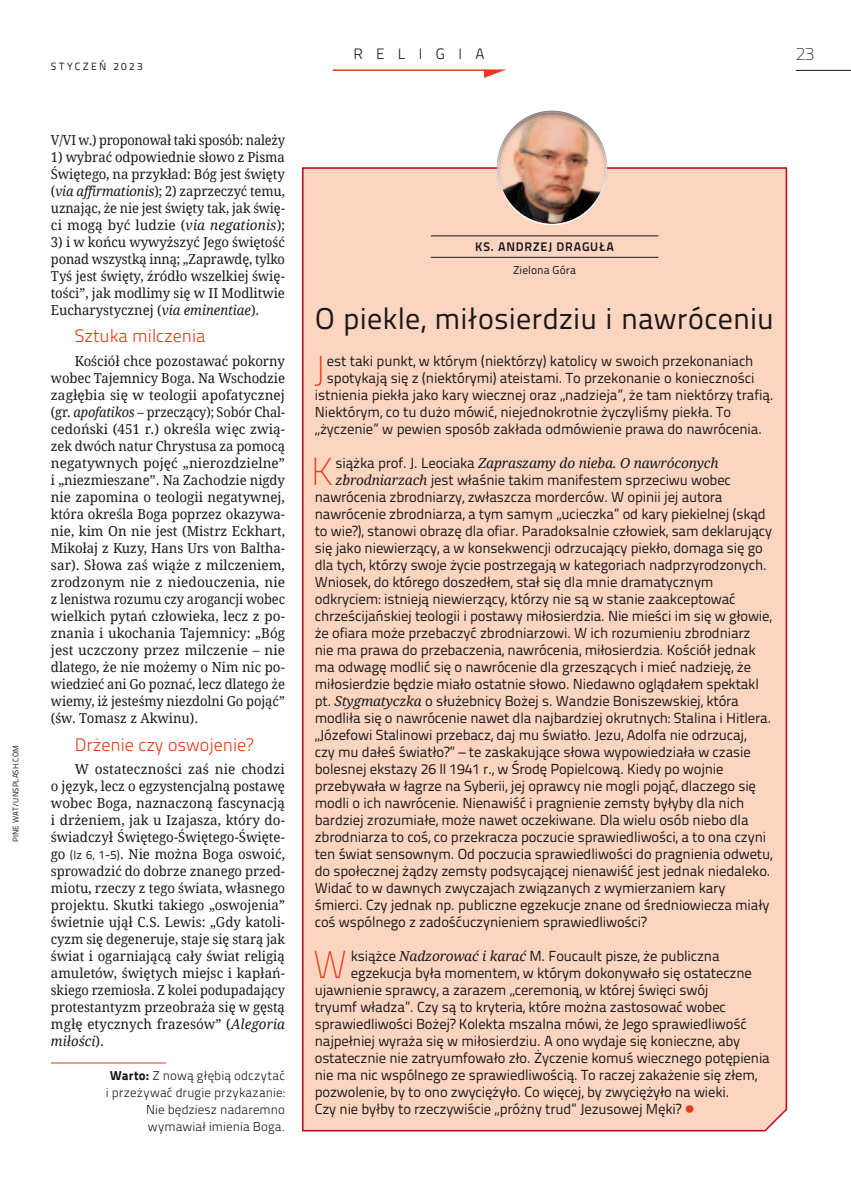
<style>
.page{position:relative;width:851px;height:1191px;background:#fff}
.page>*{position:absolute;margin:0;border:0;box-sizing:border-box;transform-origin:0 0}
.t1{font:100 38.85px "Titillium Text 22 L";color:#e53b16}
.t2{font:30px "Titillium Text 22 L";letter-spacing:.005em;color:#1a171c}
.t3{font:300 18px "Titillium Text 22 L";color:#e53b16}
.t4{font:100 18px "Titillium Text 22 L";color:#1a171c}
.t5{font:300 15px "Titillium Text 22 L";letter-spacing:.89em;color:#1a171c}
.t6{font:14.55px/17px "Titillium Text 22 L";letter-spacing:-.01em;color:#1a171c}
.t7{font:italic 13.8px "Droid Serif";letter-spacing:-.01em;color:#1a171c}
.t8{font:13.65px/17px "Droid Serif";letter-spacing:-.005em;color:#1a171c;text-align:justify;scale:.96 1}
.t9{font:13.65px/17px "Droid Serif";letter-spacing:-.005em;color:#1a171c;text-align:justify}
.t10{font:13.65px/17px "Droid Serif";letter-spacing:-.005em;color:#1a171c;text-align:justify;scale:.95 1}
.t11{font:13.65px "Droid Serif";letter-spacing:-.005em;color:#1a171c;scale:.93 1}
.t12{font:300 12.9px/17px "Titillium Text 22 L";letter-spacing:.01em;color:#1a171c;text-align:right}
.t13{font:700 12.45px "Titillium Text 22 L";letter-spacing:.06em;color:#1a171c}
.t14{font:11.4px "Titillium Text 22 L";letter-spacing:.01em;color:#1a171c}
.t15{font:10.5px "Titillium Text 22 L";letter-spacing:.225em;color:#1a171c}
.t16{font:7.95px "Titillium Text 22 L";letter-spacing:.01em;color:#1a171c}
.s1{font-style:italic}
.s2{font-family:"Titillium Text 22 L";font-size:12px}
.s3{font-weight:800}
.s4{font-family:"Titillium Text 22 L";font-style:normal;font-size:14.55px}
.s5{font-family:"Droid Serif";font-style:italic;font-size:13.8px}
.s6{font-family:"Latino URW";font-size:14.85px;color:#e53b16}
</style>
<div class="page">
<hr style="left:51px;top:1062px;width:115px;height:1px;background:#e53b16">
<div style="left:302px;top:167px;width:485px;height:965px;background:#fbd5bf"></div>
<hr style="left:430px;top:236px;width:228px;height:1px;background:#1a171c">
<hr style="left:430px;top:257px;width:228px;height:1px;background:#1a171c">
<div style="left:495px;top:108px;width:114px;height:119px;background:#1a171c;opacity:.55"></div>
<hr style="left:795px;top:70px;width:55px;height:1px;background:#1a171c">
<hr style="left:332px;top:69px;width:153px;height:2px;background:#e53b16">
<svg style="left:484px;top:69px;width:22px;height:9px"></svg>
<p class="t16" style="left:10px;top:842px;width:98px;rotate:-90deg">PINE WAT/UNSPLASH.COM</p>
<p class="t15" style="left:51px;top:59px;width:93px">STYCZEŃ 2023</p>
<p class="t11" style="left:51px;top:131px;width:253px">V/VI w.) proponował taki sposób: należy</p>
<p class="t10" style="left:51px;top:148px;width:248px">1) wybrać odpowiednie słowo z Pisma Świętego, na przykład: Bóg jest święty (<span class="s1">via affirmationis</span>); 2) zaprzeczyć temu, uznając, że nie jest święty tak, jak świę&shy;ci mogą być ludzie (<span class="s1">via negationis</span>);</p>
<p class="t8" style="left:51px;top:233px;width:245px">3) i w końcu wywyższyć Jego świętość ponad wszystką inną; „Zaprawdę, tylko Tyś jest święty, źródło wszelkiej świę&shy;tości”, jak modlimy się w II Modlitwie Eucharystycznej (<span class="s1">via eminentiae</span>).</p>
<p class="t3" style="left:75px;top:323px;width:132px">Sztuka milczenia</p>
<p class="t8" style="left:51px;top:352px;width:245px;text-indent:24px">Kościół chce pozostawać pokorny wobec Tajemnicy Boga. Na Wschodzie zagłębia się w teologii apofatycznej (gr. <span class="s1">apofatikos</span> – przeczący); Sobór Chal&shy;cedoński (451 r.) określa więc zwią&shy;zek dwóch natur Chrystusa za pomocą negatywnych pojęć „nierozdzielne” i „niezmieszane”. Na Zachodzie nigdy nie zapomina o teologii negatywnej, która określa Boga poprzez okazywa&shy;nie, kim On nie jest (Mistrz Eckhart, Mikołaj z Kuzy, Hans Urs von Baltha&shy;sar). Słowa zaś wiąże z milczeniem, zrodzonym nie z niedouczenia, nie z lenistwa rozumu czy arogancji wobec wielkich pytań człowieka, lecz z po&shy;znania i ukochania Tajemnicy: „Bóg jest uczczony przez milczenie – nie dlatego, że nie możemy o Nim nic po&shy;wiedzieć ani Go poznać, lecz dlatego że wiemy, iż jesteśmy niezdolni Go pojąć” (św. Tomasz z Akwinu).</p>
<p class="t3" style="left:75px;top:731px;width:180px">Drżenie czy oswojenie?</p>
<p class="t9" style="left:51px;top:761px;width:235px;text-indent:24px">W ostateczności zaś nie chodzi o język, lecz o egzystencjalną postawę wobec Boga, naznaczoną fascynacją i drżeniem, jak u Izajasza, który do&shy;świadczył Świętego-Świętego-Święte&shy;go <span class="s2">(Iz 6, 1-5)</span>. Nie można Boga oswoić, sprowadzić do dobrze znanego przed&shy;miotu, rzeczy z tego świata, własnego projektu. Skutki takiego „oswojenia” świetnie ujął C.S. Lewis: „Gdy katoli&shy;cyzm się degeneruje, staje się starą jak świat i ogarniającą cały świat religią amuletów, świętych miejsc i kapłań&shy;skiego rzemiosła. Z kolei podupadający protestantyzm przeobraża się w gęstą mgłę etycznych frazesów” (<span class="s1">Alegoria miłości</span>).</p>
<p class="t12" style="left:106px;top:1066px;width:181px"><span class="s3">Warto:</span> Z nową głębią odczytać i przeżywać drugie przykazanie:<br>Nie będziesz nadaremno wymawiał imienia Boga.</p>
<p class="t5" style="left:353px;top:43px;width:132px">RELIGIA</p>
<p class="t4" style="left:795px;top:40px;width:20px">23</p>
<p class="t13" style="left:475px;top:237px;width:140px">KS. ANDRZEJ DRAGUŁA</p>
<p class="t14" style="left:513px;top:262px;width:65px">Zielona Góra</p>
<p class="t2" style="left:315px;top:296px;width:460px">O piekle, miłosierdziu i nawróceniu</p>
<p class="t1" style="left:313px;top:341px;width:13px">J</p>
<p class="t6" style="left:327px;top:351px;width:428px">est taki punkt, w którym (niektórzy) katolicy w swoich przekonaniach</p>
<p class="t6" style="left:327px;top:368px;width:429px">spotykają się z (niektórymi) ateistami. To przekonanie o konieczności</p>
<p class="t6" style="left:315px;top:385px;width:460px">istnienia piekła jako kary wiecznej oraz „nadzieja”, że tam niektórzy trafią.</p>
<p class="t6" style="left:315px;top:402px;width:417px">Niektórym, co tu dużo mówić, niejednokrotnie życzyliśmy piekła. To</p>
<p class="t6" style="left:315px;top:419px;width:448px">„życzenie” w pewien sposób zakłada odmówienie prawa do nawrócenia.</p>
<p class="t1" style="left:311px;top:443px;width:25px">K</p>
<p class="t7" style="left:335px;top:454px;width:384px"><span class="s4">siążka prof. J. Leociaka</span> Zapraszamy do nieba. O nawróconych</p>
<p class="t6" style="left:315px;top:470px;width:459px;text-indent:21px"><span class="s5">zbrodniarzach</span> jest właśnie takim manifestem sprzeciwu wobec nawrócenia zbrodniarzy, zwłaszcza morderców. W opinii jej autora nawrócenie zbrodniarza, a tym samym „ucieczka” od kary piekielnej (skąd to wie?), stanowi obrazę dla ofiar. Paradoksalnie człowiek, sam deklarujący się jako niewierzący, a w konsekwencji odrzucający piekło, domaga się go dla tych, którzy swoje życie postrzegają w kategoriach nadprzyrodzonych.<br>Wniosek, do którego doszedłem, stał się dla mnie dramatycznym odkryciem: istnieją niewierzący, którzy nie są w stanie zaakceptować chrześcijańskiej teologii i postawy miłosierdzia. Nie mieści im się w głowie, że ofiara może przebaczyć zbrodniarzowi. W ich rozumieniu zbrodniarz nie ma prawa do przebaczenia, nawrócenia, miłosierdzia. Kościół jednak ma odwagę modlić się o nawrócenie dla grzeszących i mieć nadzieję, że miłosierdzie będzie miało ostatnie słowo. Niedawno oglądałem spektakl pt. <span class="s5">Stygmatyczka</span> o służebnicy Bożej s. Wandzie Boniszewskiej, która modliła się o nawrócenie nawet dla najbardziej okrutnych: Stalina i Hitlera. „Józefowi Stalinowi przebacz, daj mu światło. Jezu, Adolfa nie odrzucaj,<br>czy mu dałeś światło?” – te zaskakujące słowa wypowiedziała w czasie bolesnej ekstazy 26 II 1941 r., w Środę Popielcową. Kiedy po wojnie przebywała w łagrze na Syberii, jej oprawcy nie mogli pojąć, dlaczego się modli o ich nawrócenie. Nienawiść i pragnienie zemsty byłyby dla nich bardziej zrozumiałe, może nawet oczekiwane. Dla wielu osób niebo dla zbrodniarza to coś, co przekracza poczucie sprawiedliwości, a to ona czyni ten świat sensownym. Od poczucia sprawiedliwości do pragnienia odwetu, do społecznej żądzy zemsty podsycającej nienawiść jest jednak niedaleko.<br>Widać to w dawnych zwyczajach związanych z wymierzaniem kary śmierci. Czy jednak np. publiczne egzekucje znane od średniowiecza miały coś wspólnego z zadośćuczynieniem sprawiedliwości?</p>
<p class="t1" style="left:313px;top:937px;width:35px">W</p>
<p class="t6" style="left:351px;top:947px;width:370px">książce <span class="s5">Nadzorować i karać</span> M. Foucault pisze, że publiczna</p>
<p class="t6" style="left:351px;top:964px;width:402px">egzekucja była momentem, w którym dokonywało się ostateczne</p>
<p class="t6" style="left:315px;top:981px;width:395px">ujawnienie sprawcy, a zarazem „ceremonią, w której święci swój</p>
<p class="t6" style="left:315px;top:998px;width:412px">tryumf władza”. Czy są to kryteria, które można zastosować wobec</p>
<p class="t6" style="left:315px;top:1015px;width:433px">sprawiedliwości Bożej? Kolekta mszalna mówi, że Jego sprawiedliwość</p>
<p class="t6" style="left:315px;top:1032px;width:427px">najpełniej wyraża się w miłosierdziu. A ono wydaje się konieczne, aby</p>
<p class="t6" style="left:315px;top:1049px;width:456px">ostatecznie nie zatryumfowało zło. Życzenie komuś wiecznego potępienia</p>
<p class="t6" style="left:315px;top:1066px;width:444px">nie ma nic wspólnego ze sprawiedliwością. To raczej zakażenie się złem,</p>
<p class="t6" style="left:315px;top:1083px;width:416px">pozwolenie, by to ono zwyciężyło. Co więcej, by zwyciężyło na wieki.</p>
<p class="t6" style="left:315px;top:1100px;width:381px">Czy nie byłby to rzeczywiście „próżny trud” Jezusowej Męki? <span class="s6">●</span></p>
</div>
